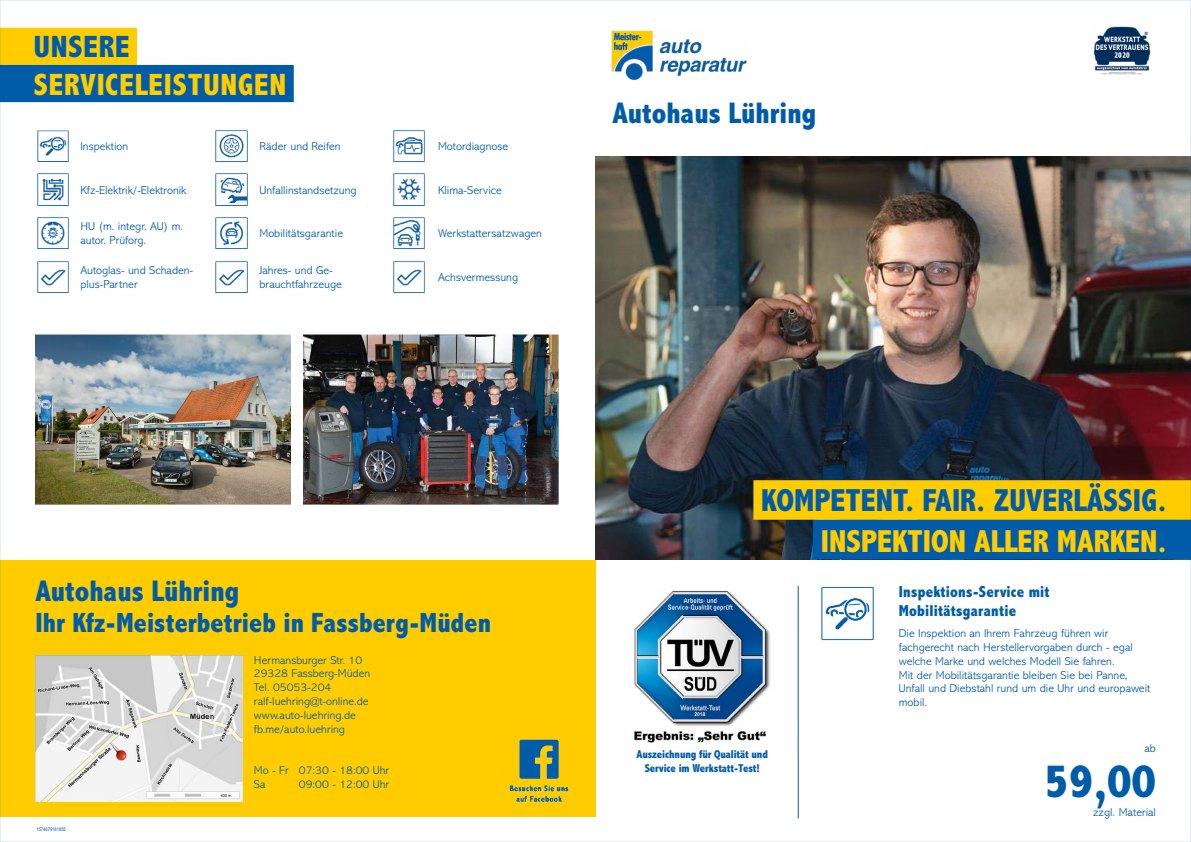
<style>
.page{position:relative;width:1191px;height:842px;background:#fff}
.page>*{position:absolute;margin:0;border:0;box-sizing:border-box;transform-origin:0 0}
.t1{font:800 condensed 48px "Abadi MT Pro";color:#005ca9}
.t2{font:800 condensed 32px "Abadi MT Pro";color:#005ca9}
.t3{font:800 condensed 32px "Abadi MT Pro";color:#fc0}
.t4{font:800 condensed 31px "Abadi MT Pro";letter-spacing:.025em;color:#fc0}
.t5{font:800 condensed 31px "Abadi MT Pro";letter-spacing:.025em;color:#005ca9}
.t6{font:800 condensed 30px "Abadi MT Pro";color:#005ca9}
.t7{font:800 condensed 28px "Abadi MT Pro";color:#005ca9}
.t8{font:800 condensed 16px/19.2px "Abadi MT Pro";letter-spacing:.01em;color:#005ca9}
.t9{font:300 11.5px/13.8px "Abadi MT Pro";color:#005ca9}
.t10{font:800 condensed 11.5px/13.8px "Abadi MT Pro";letter-spacing:-.01em;color:#005ca9;text-align:center}
.t11{font:5px "Arial Narrow MT Std";color:#005ca9}
</style>
<div class="page">
<div style="left:0;top:28px;width:137px;height:37px;background:#fc0"></div>
<div style="left:0;top:65px;width:294px;height:37px;background:#005ca9"></div>
<img style="left:35px;top:334px;width:524px;height:171px">
<div style="left:0;top:559px;width:595px;height:257px;background:#fc0"></div>
<img style="left:35px;top:656px;width:207px;height:145px">
<hr style="left:797px;top:586px;width:1px;height:232px;background:#005ca9">
<img style="left:509px;top:739px;width:60px;height:63px">
<img style="left:611px;top:30px;width:136px;height:50px">
<img style="left:595px;top:157px;width:594px;height:402px">
<img style="left:634px;top:591px;width:136px;height:152px">
<img style="left:393px;top:261px;width:32px;height:33px">
<img style="left:393px;top:217px;width:32px;height:33px">
<img style="left:215px;top:217px;width:33px;height:33px">
<img style="left:37px;top:217px;width:32px;height:33px">
<img style="left:393px;top:173px;width:32px;height:33px">
<img style="left:215px;top:173px;width:33px;height:33px">
<img style="left:37px;top:173px;width:32px;height:33px">
<img style="left:393px;top:130px;width:32px;height:32px">
<img style="left:215px;top:130px;width:33px;height:32px">
<img style="left:37px;top:130px;width:32px;height:32px">
<img style="left:215px;top:261px;width:33px;height:33px">
<img style="left:37px;top:261px;width:32px;height:33px">
<img style="left:821px;top:586px;width:53px;height:55px">
<div style="left:813px;top:519px;width:378px;height:40px;background:#005ca9"></div>
<div style="left:753px;top:480px;width:438px;height:40px;background:#fc0"></div>
<img style="left:1093px;top:26px;width:58px;height:49px">
<h3 class="t5" style="left:34px;top:30px;width:97px">UNSERE</h3>
<h3 class="t4" style="left:34px;top:67px;width:254px">SERVICELEISTUNGEN</h3>
<p class="t9" style="left:80px;top:139px;width:49px">Inspektion</p>
<p class="t9" style="left:259px;top:139px;width:83px">Räder und Reifen</p>
<p class="t9" style="left:438px;top:139px;width:72px">Motordiagnose</p>
<p class="t9" style="left:80px;top:183px;width:107px">Kfz-Elektrik/-Elektronik</p>
<p class="t9" style="left:259px;top:183px;width:99px">Unfallinstandsetzung</p>
<p class="t9" style="left:438px;top:183px;width:65px">Klima-Service</p>
<p class="t9" style="left:80px;top:220px;width:104px">HU (m. integr. AU) m. autor. Prüforg.</p>
<p class="t9" style="left:80px;top:264px;width:114px">Autoglas- und Schaden&shy;plus-Partner</p>
<p class="t9" style="left:259px;top:227px;width:85px">Mobilitätsgarantie</p>
<p class="t9" style="left:438px;top:227px;width:105px">Werkstattersatzwagen</p>
<p class="t9" style="left:259px;top:264px;width:84px">Jahres- und Ge&shy;brauchtfahrzeuge</p>
<p class="t9" style="left:438px;top:271px;width:81px">Achsvermessung</p>
<h3 class="t6" style="left:612px;top:97px;width:205px">Autohaus Lühring</h3>
<h3 class="t6" style="left:35px;top:574px;width:205px">Autohaus Lühring</h3>
<h3 class="t7" style="left:35px;top:607px;width:457px">Ihr Kfz-Meisterbetrieb in Fassberg-Müden</h3>
<p class="t9" style="left:254px;top:653px;width:118px">Hermansburger Str. 10<br>29328 Fassberg-Müden<br>Tel. 05053-204 ralf-luehring@t-online.de www.auto-luehring.de fb.me/auto.luehring</p>
<p class="t11" style="left:36px;top:827px;width:31px">1574679181855</p>
<p class="t9" style="left:254px;top:763px;width:137px">Mo - Fr 07:30 - 18:00 Uhr<br>Sa</p>
<p class="t9" style="left:299px;top:777px;width:92px">09:00 - 12:00 Uhr</p>
<h2 class="t2" style="left:761px;top:483px;width:407px">KOMPETENT. FAIR. ZUVERLÄSSIG.</h2>
<h2 class="t3" style="left:820px;top:523px;width:348px">INSPEKTION ALLER MARKEN.</h2>
<p class="t10" style="left:636px;top:748px;width:133px">Auszeichnung für Qualität und<br>Service im Werkstatt-Test!</p>
<h3 class="t8" style="left:899px;top:582px;width:152px">Inspektions-Service mit<br>Mobilitätsgarantie</h3>
<p class="t9" style="left:899px;top:627px;width:253px">Die Inspektion an Ihrem Fahrzeug führen wir fachgerecht nach Herstellervorgaben durch - egal welche Marke und welches Modell Sie fahren.<br>Mit der Mobilitätsgarantie bleiben Sie bei Panne, Unfall und Diebstahl rund um die Uhr und europaweit mobil.</p>
<p class="t9" style="left:1144px;top:742px;width:13px">ab</p>
<h1 class="t1" style="left:1044px;top:754px;width:113px">59,00</h1>
<p class="t9" style="left:1093px;top:805px;width:64px">zzgl. Material</p>
</div>
